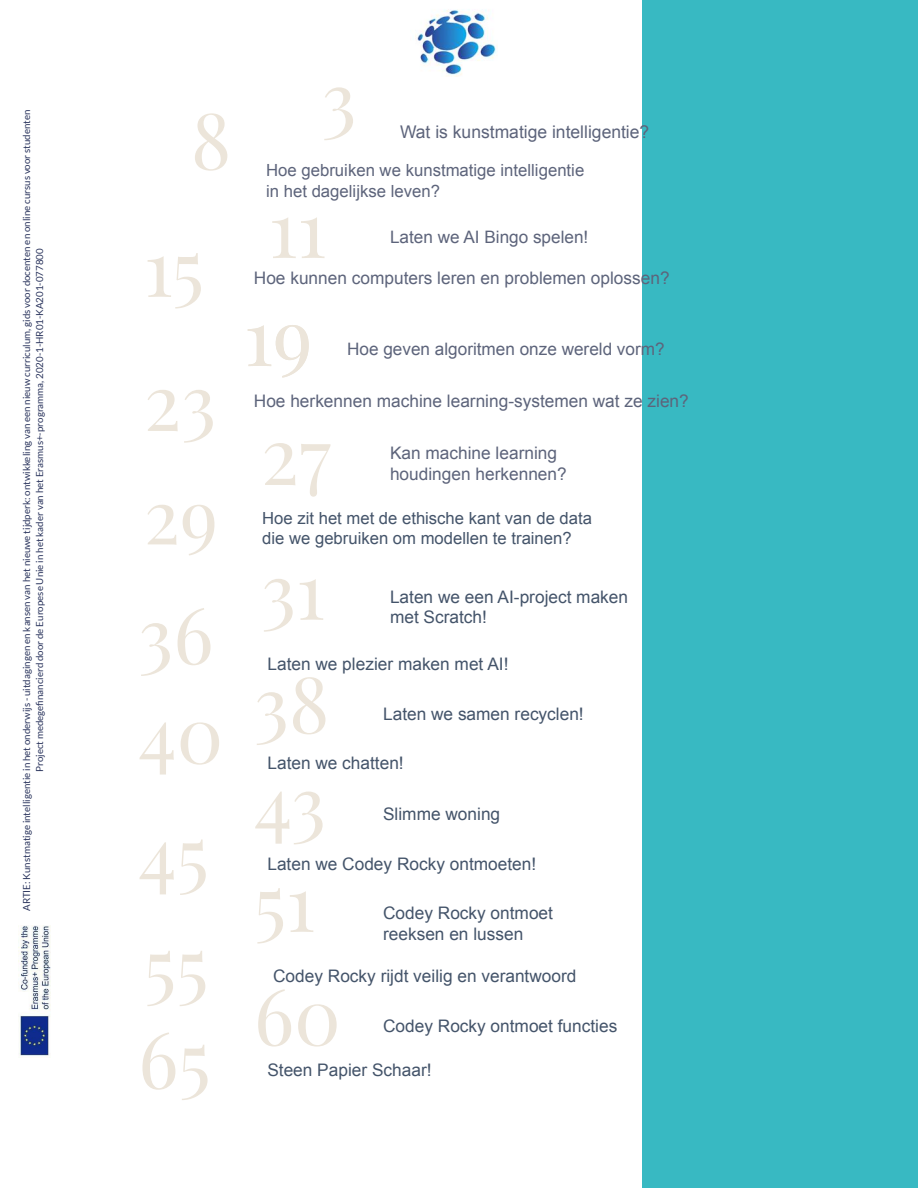
<style>
.page{position:relative;width:918px;height:1188px;background:#fff}
.page>*{position:absolute;margin:0;border:0;box-sizing:border-box;transform-origin:0 0}
.t1{font:79.2px "Playfair Display";color:#ece5da}
.t2{font:77.7px "Playfair Display";color:#ece5da}
.t3{font:75px "Playfair Display";color:#ece5da}
.t4{font:17.55px "Arial";color:#5d647b}
.t5{font:17.25px/20.5px "Arial";color:#44546a}
.t6{font:17.25px/20.5px "Arial";color:#5d647b}
.t7{font:17.1px "Arial";color:#5d647b}
.t8{font:16.8px/20.4px "Arial";color:#5d647b}
.t9{font:16.65px/19.8px "Arial";color:#44546a}
.t10{font:9.75px/12.9px "Lato";color:#29335c;text-align:center}
</style>
<div class="page">
<div style="left:643px;top:0;width:275px;height:1188px;background:#38b9c2"></div>
<img style="left:415px;top:9px;width:82px;height:68px">
<img style="left:19px;top:926px;width:31px;height:130px">
<p class="t10" style="left:20px;top:911px;width:803px;rotate:-90deg">ARTIE: Kunstmatige intelligentie in het onderwijs - uitdagingen en kansen van het nieuwe tijdperk: ontwikkeling van een nieuw curriculum, gids voor docenten en online cursus voor studenten<br>Project medegefinancierd door de Europese Unie in het kader van het Erasmus+-programma, 2020-1-HR01-KA201-077800</p>
<h2 class="t2" style="left:191px;top:92px;width:42px">8</h2>
<h2 class="t2" style="left:144px;top:219px;width:62px">15</h2>
<h2 class="t2" style="left:321px;top:51px;width:37px">3</h2>
<h3 class="t4" style="left:400px;top:122px;width:251px">Wat is kunstmatige intelligentie?</h3>
<h3 class="t8" style="left:266px;top:160px;width:320px">Hoe gebruiken we kunstmatige intelligentie in het dagelijkse leven?</h3>
<h2 class="t2" style="left:269px;top:180px;width:59px">11</h2>
<h3 class="t7" style="left:390px;top:228px;width:200px">Laten we AI Bingo spelen!</h3>
<h3 class="t6" style="left:254px;top:268px;width:417px">Hoe kunnen computers leren en problemen oplossen?</h3>
<h2 class="t2" style="left:244px;top:288px;width:70px">19</h2>
<h3 class="t7" style="left:347px;top:340px;width:319px">Hoe geven algoritmen onze wereld vorm?</h3>
<h2 class="t2" style="left:144px;top:353px;width:74px">23</h2>
<h3 class="t6" style="left:254px;top:391px;width:436px">Hoe herkennen machine learning-systemen wat ze zien?</h3>
<h1 class="t1" style="left:261px;top:406px;width:72px">27</h1>
<h3 class="t6" style="left:390px;top:443px;width:178px">Kan machine learning houdingen herkennen?</h3>
<h3 class="t3" style="left:144px;top:469px;width:76px">29</h3>
<h3 class="t9" style="left:262px;top:509px;width:331px">Hoe zit het met de ethische kant van de data die we gebruiken om modellen te trainen?</h3>
<h2 class="t2" style="left:261px;top:542px;width:65px">31</h2>
<h3 class="t5" style="left:390px;top:586px;width:240px">Laten we een AI-project maken met Scratch!</h3>
<h2 class="t2" style="left:138px;top:587px;width:77px">36</h2>
<h3 class="t5" style="left:267px;top:653px;width:243px">Laten we plezier maken met AI!</h3>
<h2 class="t2" style="left:254px;top:656px;width:77px">38</h2>
<h3 class="t5" style="left:383px;top:704px;width:202px">Laten we samen recyclen!</h3>
<h2 class="t2" style="left:138px;top:686px;width:87px">40</h2>
<h3 class="t5" style="left:267px;top:753px;width:138px">Laten we chatten!</h3>
<h2 class="t2" style="left:138px;top:806px;width:72px">45</h2>
<h2 class="t2" style="left:144px;top:917px;width:66px">55</h2>
<h2 class="t2" style="left:138px;top:1011px;width:74px">65</h2>
<h2 class="t2" style="left:254px;top:755px;width:74px">43</h2>
<h3 class="t5" style="left:383px;top:803px;width:119px">Slimme woning</h3>
<h3 class="t5" style="left:267px;top:854px;width:270px">Laten we Codey Rocky ontmoeten!</h3>
<h2 class="t2" style="left:254px;top:854px;width:63px">51</h2>
<h3 class="t5" style="left:383px;top:903px;width:171px">Codey Rocky ontmoet reeksen en lussen</h3>
<h3 class="t5" style="left:273px;top:965px;width:305px">Codey Rocky rijdt veilig en verantwoord</h3>
<h2 class="t2" style="left:254px;top:968px;width:88px">60</h2>
<h3 class="t5" style="left:383px;top:1016px;width:236px">Codey Rocky ontmoet functies</h3>
<h3 class="t5" style="left:267px;top:1059px;width:166px">Steen Papier Schaar!</h3>
</div>
